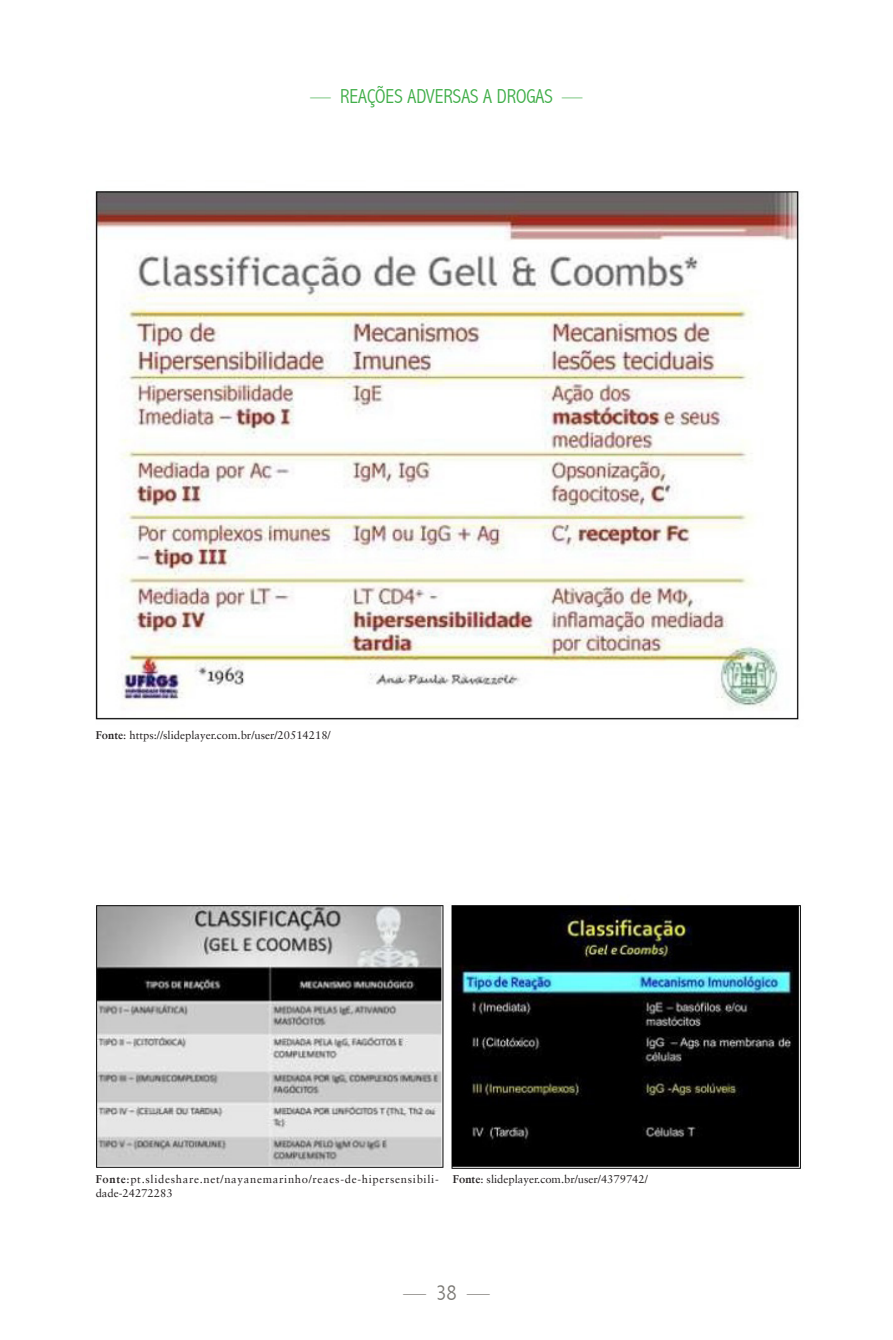
<style>
.page{position:relative;width:893px;height:1340px;background:#fff}
.page>*{position:absolute;margin:0;border:0;box-sizing:border-box;transform-origin:0 0}
.t1{font:300 condensed 22.5px "Abadi";color:#7d7b77}
.t2{font:300 condensed 20.25px "Abadi";color:#40ae49}
.FONTE{font:11.25px "Sabon";color:#231f20}
.FONTE-2{font:11.25px/13.5px "Sabon";letter-spacing:.06em;color:#231f20}
.s1{font-weight:700}
</style>
<div class="page">
<img style="left:95px;top:191px;width:704px;height:529px">
<img style="left:96px;top:905px;width:705px;height:264px">
<p class="t2" style="left:311px;top:84px;width:273px">— REAÇÕES ADVERSAS A DROGAS —</p>
<p class="FONTE" style="left:96px;top:728px;width:237px"><span class="s1">Fonte</span>: https://slideplayer.com.br/user/20514218/</p>
<p class="FONTE-2" style="left:96px;top:1172px;width:345px"><span class="s1">Fonte</span>:pt.slideshare.net/nayanemarinho/reaes-de-hipersensibili&shy;dade-24272283</p>
<p class="FONTE" style="left:453px;top:1172px;width:197px"><span class="s1">Fonte</span>: slideplayer.com.br/user/4379742/</p>
<h1 class="t1" style="left:403px;top:1279px;width:88px">— 38 —</h1>
</div>
